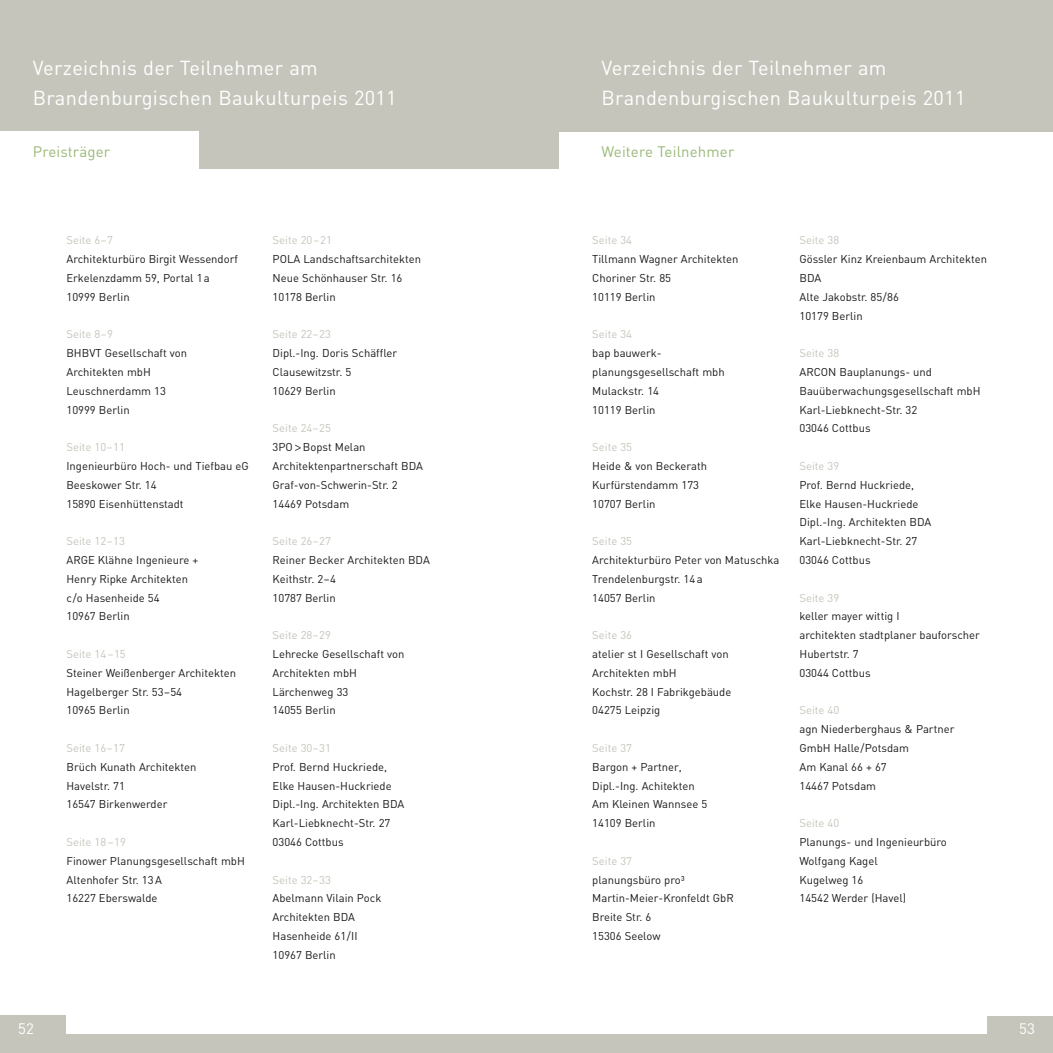
<style>
.page{position:relative;width:1053px;height:1053px;background:#fff}
.page>*{position:absolute;margin:0;border:0;box-sizing:border-box;transform-origin:0 0}
.t1{font:20px/30px "DIN";letter-spacing:.015em;color:#fff}
.t2{font:15px "DIN";letter-spacing:.01em;color:#99b977}
.t3{font:15px "DIN";color:#fff}
.t4{font:11.25px/18.8px "DIN";color:#1a1918}
.t5{font:11.25px "DIN";color:#c5c5bc}
.s1{color:#c5c5bc}
.s2{font-family:"Myriad";font-size:11.88px}
</style>
<div class="page">
<div style="left:0;top:0;width:526px;height:1052px;background:#c5c5bc"></div>
<div style="left:0;top:169px;width:526px;height:846px;background:#fff"></div>
<div style="left:66px;top:996px;width:472px;height:37px;background:#fff"></div>
<div style="left:526px;top:0;width:526px;height:1052px;background:#c5c5bc"></div>
<div style="left:526px;top:169px;width:526px;height:846px;background:#fff"></div>
<div style="left:526px;top:996px;width:461px;height:37px;background:#fff"></div>
<div style="left:0;top:132px;width:198px;height:65px;background:#fff"></div>
<div style="left:559px;top:132px;width:493px;height:65px;background:#fff"></div>
<h1 class="t1" style="left:33px;top:52px;width:365px">Verzeichnis der Teilnehmer am<br>Brandenburgischen Baukulturpeis 2011</h1>
<h2 class="t2" style="left:33px;top:142px;width:79px">Preisträger</h2>
<p class="t5" style="left:66px;top:233px;width:48px">Seite 6–7</p>
<p class="t4" style="left:66px;top:249px;width:173px">Architekturbüro Birgit Wessendorf<br>Erkelenzdamm 59, Portal 1a<br>10999 Berlin</p>
<p class="t5" style="left:66px;top:327px;width:48px">Seite 8–9</p>
<p class="t4" style="left:66px;top:343px;width:122px">BHBVT Gesellschaft von<br>Architekten mbH<br>Leuschnerdamm 13<br>10999 Berlin</p>
<p class="t5" style="left:66px;top:440px;width:60px">Seite 10–11</p>
<p class="t4" style="left:66px;top:456px;width:184px">Ingenieurbüro Hoch- und Tiefbau eG<br>Beeskower Str. 14<br>15890 Eisenhüttenstadt</p>
<p class="t5" style="left:66px;top:534px;width:60px">Seite 12–13</p>
<p class="t4" style="left:66px;top:550px;width:133px">ARGE Klähne Ingenieure +<br>Henry Ripke Architekten<br>c /o Hasenheide 54<br>10967 Berlin</p>
<p class="t5" style="left:66px;top:646px;width:61px">Seite 14–15</p>
<p class="t4" style="left:66px;top:663px;width:171px">Steiner Weißenberger Architekten<br>Hagelberger Str. 53–54<br>10965 Berlin</p>
<p class="t5" style="left:66px;top:740px;width:60px">Seite 16–17</p>
<p class="t4" style="left:66px;top:757px;width:131px">Brüch Kunath Architekten<br>Havelstr. 71<br>16547 Birkenwerder</p>
<p class="t5" style="left:66px;top:834px;width:61px">Seite 18–19</p>
<p class="t4" style="left:66px;top:851px;width:180px">Finower Planungsgesellschaft mbH<br>Altenhofer Str. 13A<br>16227 Eberswalde</p>
<p class="t5" style="left:272px;top:233px;width:61px">Seite 20–21</p>
<p class="t4" style="left:272px;top:249px;width:150px">POLA Landschaftsarchitekten<br>Neue Schönhauser Str. 16<br>10178 Berlin</p>
<p class="t5" style="left:272px;top:327px;width:60px">Seite 22–23</p>
<p class="t4" style="left:272px;top:343px;width:126px">Dipl.-Ing. Doris Schäffler<br>Clausewitzstr. 5<br>10629 Berlin</p>
<p class="t4" style="left:272px;top:418px;width:152px"><span class="s1">Seite 24–25<br></span>3PO<span class="s2">&gt;</span>Bopst Melan<br>Architektenpartnerschaft BDA<br>Graf-von-Schwerin-Str. 2<br>14469 Potsdam</p>
<p class="t5" style="left:272px;top:534px;width:60px">Seite 26–27</p>
<p class="t4" style="left:272px;top:550px;width:159px">Reiner Becker Architekten BDA<br>Keithstr. 2–4<br>10787 Berlin</p>
<p class="t5" style="left:272px;top:628px;width:60px">Seite 28–29</p>
<p class="t4" style="left:272px;top:644px;width:133px">Lehrecke Gesellschaft von<br>Architekten mbH<br>Lärchenweg 33<br>14055 Berlin</p>
<p class="t5" style="left:272px;top:740px;width:60px">Seite 30–31</p>
<p class="t4" style="left:272px;top:757px;width:133px">Prof. Bernd Huckriede,<br>Elke Hausen-Huckriede<br>Dipl.-Ing. Architekten BDA<br>Karl-Liebknecht-Str. 27<br>03046 Cottbus</p>
<p class="t5" style="left:272px;top:872px;width:60px">Seite 32–33</p>
<p class="t4" style="left:272px;top:888px;width:110px">Abelmann Vilain Pock<br>Architekten BDA<br>Hasenheide 61/II<br>10967 Berlin</p>
<h1 class="t1" style="left:601px;top:52px;width:365px">Verzeichnis der Teilnehmer am<br>Brandenburgischen Baukulturpeis 2011</h1>
<h2 class="t2" style="left:601px;top:142px;width:134px">Weitere Teilnehmer</h2>
<p class="t5" style="left:592px;top:233px;width:41px">Seite 34</p>
<p class="t4" style="left:592px;top:249px;width:147px">Tillmann Wagner Architekten<br>Choriner Str. 85<br>10119 Berlin</p>
<p class="t5" style="left:592px;top:327px;width:41px">Seite 34</p>
<p class="t4" style="left:592px;top:343px;width:134px">bap bauwerk&shy;planungsgesellschaft mbh<br>Mulackstr. 14<br>10119 Berlin</p>
<p class="t5" style="left:592px;top:440px;width:41px">Seite 35</p>
<p class="t4" style="left:592px;top:456px;width:116px">Heide &amp; von Beckerath<br>Kurfürstendamm 173<br>10707 Berlin</p>
<p class="t5" style="left:592px;top:534px;width:41px">Seite 35</p>
<p class="t4" style="left:592px;top:550px;width:189px">Architekturbüro Peter von Matuschka<br>Trendelenburgstr. 14a<br>14057 Berlin</p>
<p class="t5" style="left:592px;top:628px;width:41px">Seite 36</p>
<p class="t4" style="left:592px;top:644px;width:140px">atelier st I Gesellschaft von<br>Architekten mbH<br>Kochstr. 28 I Fabrikgebäude<br>04275 Leipzig</p>
<p class="t5" style="left:592px;top:740px;width:41px">Seite 37</p>
<p class="t4" style="left:592px;top:757px;width:116px">Bargon + Partner,<br>Dipl.-Ing. Achitekten<br>Am Kleinen Wannsee 5<br>14109 Berlin</p>
<p class="t5" style="left:592px;top:853px;width:41px">Seite 37</p>
<p class="t4" style="left:592px;top:869px;width:143px">planungsbüro pro³<br>Martin-Meier-Kronfeldt GbR<br>Breite Str. 6<br>15306 Seelow</p>
<p class="t5" style="left:799px;top:233px;width:41px">Seite 38</p>
<p class="t4" style="left:799px;top:249px;width:189px">Gössler Kinz Kreienbaum Architekten<br>BDA<br>Alte Jakobstr. 85/86<br>10179 Berlin</p>
<p class="t5" style="left:799px;top:346px;width:41px">Seite 38</p>
<p class="t4" style="left:799px;top:362px;width:182px">ARCON Bauplanungs- und<br>Bauüberwachungsgesellschaft mbH<br>Karl-Liebknecht-Str. 32<br>03046 Cottbus</p>
<p class="t5" style="left:799px;top:459px;width:41px">Seite 39</p>
<p class="t4" style="left:799px;top:475px;width:133px">Prof. Bernd Huckriede,<br>Elke Hausen-Huckriede<br>Dipl.-Ing. Architekten BDA<br>Karl-Liebknecht-Str. 27<br>03046 Cottbus</p>
<p class="t5" style="left:799px;top:590px;width:41px">Seite 39</p>
<p class="t4" style="left:799px;top:606px;width:182px">keller mayer wittig I<br>architekten stadtplaner bauforscher<br>Hubertstr. 7<br>03044 Cottbus</p>
<p class="t5" style="left:799px;top:703px;width:41px">Seite 40</p>
<p class="t4" style="left:799px;top:719px;width:156px">agn Niederberghaus &amp; Partner<br>GmbH Halle/Potsdam<br>Am Kanal 66 + 67<br>14467 Potsdam</p>
<p class="t5" style="left:799px;top:816px;width:41px">Seite 40</p>
<p class="t4" style="left:799px;top:832px;width:149px">Planungs- und Ingenieurbüro<br>Wolfgang Kagel<br>Kugelweg 16<br>14542 Werder (Havel)</p>
<h2 class="t3" style="left:18px;top:1018px;width:17px">52</h2>
<h2 class="t3" style="left:1019px;top:1018px;width:17px">53</h2>
</div>
